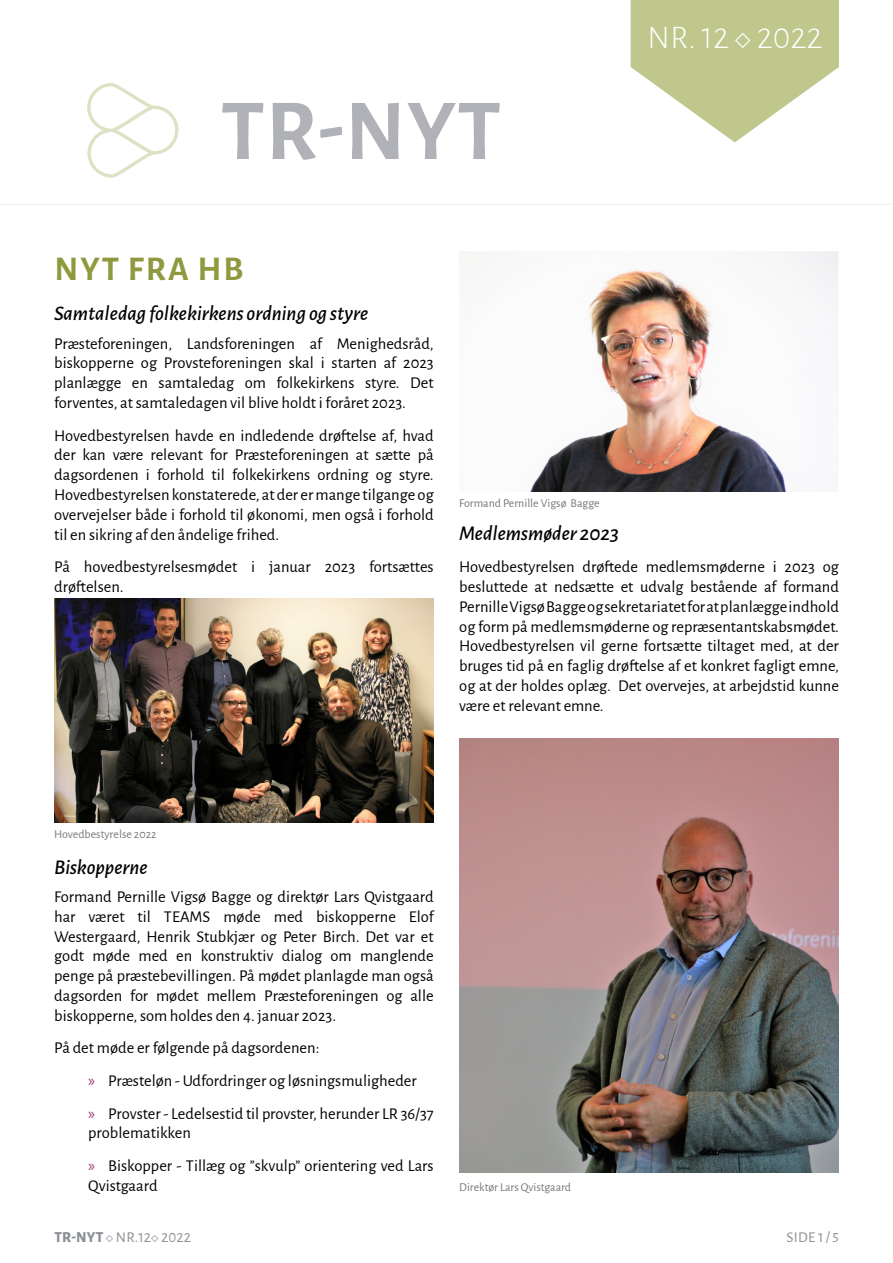
<style>
.page{position:relative;width:893px;height:1263px;background:#fff}
.page>*{position:absolute;margin:0;border:0;box-sizing:border-box;transform-origin:0 0}
.t1{font:700 87px "Alegreya Sans";color:#b0b2b7}
.t2{font:700 34.8px "Alegreya Sans";letter-spacing:.06em;color:#8f993e}
.t3{font:300 33px "Alegreya Sans";color:#fff}
.t4{font:italic 500 21px "Alegreya Sans";color:#000}
.t5{font:16.5px/19.8px "Alegreya Sans";color:#000;text-align:justify}
.t6{font:15px "Alegreya Sans";letter-spacing:.02em;color:#8b8f94}
.t7{font:12px "Alegreya Sans";color:#76787b}
.s1{font-family:"Myriad Pro";color:#9d3470}
.s2{font-weight:800}
</style>
<div class="page">
<svg style="left:631px;top:0;width:208px;height:142px"></svg>
<hr style="left:0;top:204px;width:893px;height:1px;background:#f1f4e8">
<svg style="left:87px;top:83px;width:91px;height:95px"></svg>
<img style="left:459px;top:738px;width:380px;height:434px">
<img style="left:54px;top:598px;width:380px;height:225px">
<img style="left:459px;top:252px;width:380px;height:240px">
<h1 class="t1" style="left:221px;top:67px;width:282px">TR-NYT</h1>
<h2 class="t2" style="left:55px;top:243px;width:191px">NYT FRA HB</h2>
<h3 class="t3" style="left:647px;top:16px;width:177px">NR. 12 ◇ 2022</h3>
<p class="t4" style="left:54px;top:299px;width:316px">Samtaledag folkekirkens ordning og styre</p>
<p class="t5" style="left:54px;top:333px;width:381px">Præsteforeningen, Landsforeningen af Menighedsråd, biskopperne og Provsteforeningen skal i starten af 2023 planlægge en samtaledag om folkekirkens styre. Det forventes, at samtaledagen vil blive holdt i foråret 2023.</p>
<p class="t5" style="left:54px;top:424px;width:381px">Hovedbestyrelsen havde en indledende drøftelse af, hvad der kan være relevant for Præsteforeningen at sætte på dagsordenen i forhold til folkekirkens ordning og styre.<br>Hovedbestyrelsen konstaterede, at der er mange tilgange og overvejelser både i forhold til økonomi, men også i forhold til en sikring af den åndelige frihed.</p>
<p class="t5" style="left:54px;top:556px;width:381px">På hovedbestyrelsesmødet i januar 2023 fortsættes drøftelsen.</p>
<p class="t7" style="left:459px;top:495px;width:142px">Formand Pernille Vigsø Bagge</p>
<p class="t4" style="left:459px;top:518px;width:161px">Medlemsmøder 2023</p>
<p class="t5" style="left:459px;top:556px;width:381px">Hovedbestyrelsen drøftede medlemsmøderne i 2023 og besluttede at nedsætte et udvalg bestående af formand Pernille Vigsø Bagge og sekretariatet for at planlægge indhold og form på medlemsmøderne og repræsentantskabsmødet.<br>Hovedbestyrelsen vil gerne fortsætte tiltaget med, at der bruges tid på en faglig drøftelse af et konkret fagligt emne, og at der holdes oplæg. Det overvejes, at arbejdstid kunne være et relevant emne.</p>
<p class="t7" style="left:54px;top:826px;width:104px">Hovedbestyrelse 2022</p>
<p class="t4" style="left:54px;top:852px;width:95px">Biskopperne</p>
<p class="t5" style="left:54px;top:886px;width:381px">Formand Pernille Vigsø Bagge og direktør Lars Qvistgaard har været til TEAMS møde med biskopperne Elof Westergaard, Henrik Stubkjær og Peter Birch. Det var et godt møde med en konstruktiv dialog om manglende penge på præstebevillingen. På mødet planlagde man også dagsorden for mødet mellem Præsteforeningen og alle biskopperne, som holdes den 4. januar 2023.</p>
<p class="t5" style="left:88px;top:1031px;width:347px;line-height:32.5px;text-align:left;text-indent:-34px">På det møde er følgende på dagsordenen:<br><span class="s1">»</span> Præsteløn - Udfordringer og løsningsmuligheder<br><span class="s1">»</span> Provster - Ledelsestid til provster, herunder LR 36/37</p>
<p class="t5" style="left:88px;top:1116px;width:347px;line-height:32.5px">problematikken<br><span class="s1">»</span> Biskopper - Tillæg og ”skvulp” orientering ved Lars</p>
<p class="t5" style="left:88px;top:1174px;width:71px">Qvistgaard</p>
<p class="t7" style="left:459px;top:1179px;width:113px">Direktør Lars Qvistgaard</p>
<p class="t6" style="left:54px;top:1227px;width:138px"><span class="s2">TR-NYT</span> ◇ NR.12◇ 2022</p>
<p class="t6" style="left:786px;top:1227px;width:54px">SIDE 1 / 5</p>
</div>
